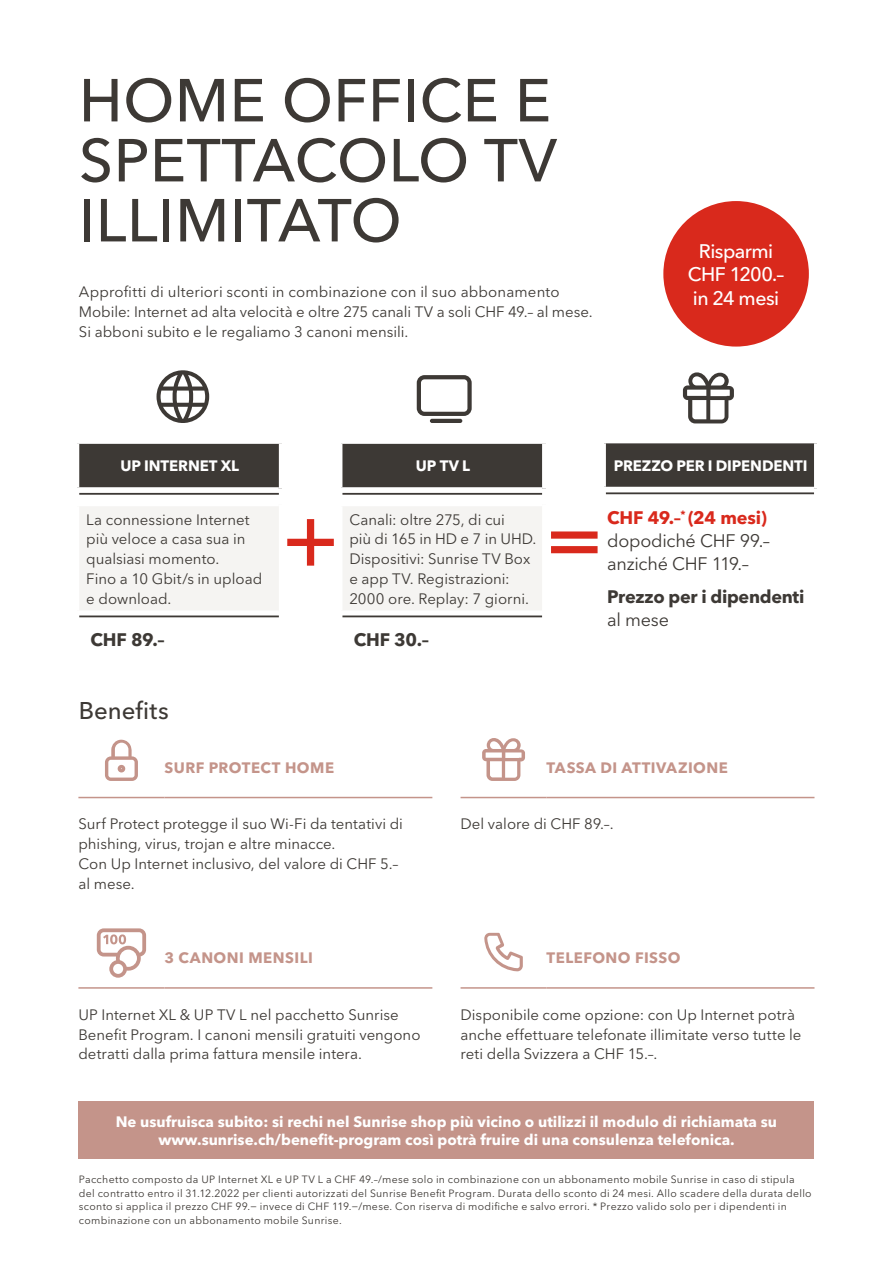
<style>
.page{position:relative;width:893px;height:1263px;background:#fff}
.page>*{position:absolute;margin:0;border:0;box-sizing:border-box;transform-origin:0 0}
.t1{font:500 88.5px "Avenir Next LT Pro";color:#d9291c}
.t2{font:500 60px/60px "Avenir Next LT Pro";letter-spacing:.01em;color:#3d3935;text-align:justify}
.t3{font:500 24px "Avenir Next LT Pro";color:#3d3935}
.t4{font:500 19.5px/23.4px "Avenir Next LT Pro";letter-spacing:-.025em;color:#fff;text-align:center}
.t5{font:18px/22.6px "Avenir Next LT Pro";letter-spacing:-.015em;color:#3d3935}
.t6{font:700 18px "Avenir Next LT Pro";letter-spacing:-.015em;color:#3d3935}
.t7{font:15px/19.8px "Avenir Next LT Pro";color:#3d3935}
.t8{font:700 15px/18px "Avenir Next LT Pro";color:#fff;text-align:center}
.t9{font:700 15px "Avenir Next LT Pro";letter-spacing:.03em;color:#c4948a}
.t10{font:10.5px/13.5px "Avenir Next LT Pro";letter-spacing:.03em;color:#3d3935}
.s1{font-weight:700;color:#d9291c}
</style>
<div class="page">
<div style="left:79px;top:1101px;width:735px;height:57px;background:#c4948a"></div>
<div style="left:663px;top:201px;width:146px;height:146px;background:#d9291c;border-radius:50%"></div>
<div style="left:78px;top:442px;width:204px;height:47px;background:#3d3935"></div>
<div style="left:78px;top:505px;width:204px;height:107px;background:#f5f4f2"></div>
<hr style="left:76px;top:444px;width:3px;height:43px;background:#fff">
<hr style="left:76px;top:506px;width:3px;height:104px;background:#fff">
<hr style="left:76px;top:441px;width:209px;height:3px;background:#fff">
<hr style="left:76px;top:487px;width:203px;height:3px;background:#fff">
<hr style="left:76px;top:503px;width:203px;height:3px;background:#fff">
<hr style="left:76px;top:610px;width:203px;height:3px;background:#fff">
<div style="left:279px;top:444px;width:6px;height:45px;background:#fff"></div>
<div style="left:279px;top:505px;width:6px;height:107px;background:#fff"></div>
<hr style="left:79px;top:493px;width:200px;height:2px;background:#3d3935">
<hr style="left:79px;top:615px;width:200px;height:2px;background:#3d3935">
<svg style="left:157px;top:370px;width:52px;height:53px"></svg>
<svg style="left:417px;top:375px;width:55px;height:41px"></svg>
<hr style="left:430px;top:419px;width:32px;height:4px;background:#3d3935;border-radius:2px">
<div style="left:341px;top:442px;width:204px;height:47px;background:#3d3935"></div>
<div style="left:341px;top:505px;width:204px;height:107px;background:#f5f4f2"></div>
<hr style="left:339px;top:444px;width:3px;height:43px;background:#fff">
<hr style="left:339px;top:506px;width:3px;height:104px;background:#fff">
<hr style="left:339px;top:441px;width:209px;height:3px;background:#fff">
<hr style="left:339px;top:487px;width:203px;height:3px;background:#fff">
<hr style="left:339px;top:503px;width:203px;height:3px;background:#fff">
<hr style="left:339px;top:610px;width:203px;height:3px;background:#fff">
<div style="left:542px;top:444px;width:6px;height:45px;background:#fff"></div>
<div style="left:542px;top:505px;width:6px;height:107px;background:#fff"></div>
<hr style="left:342px;top:493px;width:200px;height:2px;background:#3d3935">
<hr style="left:342px;top:615px;width:200px;height:2px;background:#3d3935">
<div style="left:604px;top:442px;width:213px;height:46px;background:#3d3935"></div>
<hr style="left:603px;top:443px;width:3px;height:44px;background:#fff">
<hr style="left:603px;top:440px;width:217px;height:3px;background:#fff">
<hr style="left:603px;top:487px;width:211px;height:3px;background:#fff">
<div style="left:814px;top:443px;width:6px;height:45px;background:#fff"></div>
<hr style="left:606px;top:492px;width:208px;height:2px;background:#3d3935">
<svg style="left:683px;top:372px;width:51px;height:51px"></svg>
<hr style="left:78px;top:797px;width:86px;height:1px;background:#c4948a">
<hr style="left:164px;top:797px;width:268px;height:1px;background:#c4948a">
<svg style="left:105px;top:739px;width:33px;height:42px"></svg>
<hr style="left:78px;top:987px;width:86px;height:2px;background:#c4948a">
<hr style="left:164px;top:987px;width:268px;height:2px;background:#c4948a">
<svg style="left:97px;top:928px;width:49px;height:50px"></svg>
<hr style="left:461px;top:987px;width:86px;height:2px;background:#c4948a">
<hr style="left:547px;top:987px;width:267px;height:2px;background:#c4948a">
<svg style="left:484px;top:933px;width:39px;height:38px"></svg>
<hr style="left:461px;top:797px;width:86px;height:1px;background:#c4948a">
<hr style="left:547px;top:797px;width:267px;height:1px;background:#c4948a">
<svg style="left:482px;top:738px;width:43px;height:43px"></svg>
<h2 class="t2" style="left:79px;top:70px;width:480px">HOME OFFICE E SPETTACOLO TV ILLIMITATO</h2>
<p class="t7" style="left:79px;top:282px;width:515px">Approfitti di ulteriori sconti in combinazione con il suo abbonamento<br>Mobile: Internet ad alta velocità e oltre 275 canali TV a soli CHF 49.– al mese.<br>Si abboni subito e le regaliamo 3 canoni mensili.</p>
<h3 class="t4" style="left:688px;top:239px;width:98px">Risparmi<br>CHF 1200.– in 24 mesi</h3>
<p class="t8" style="left:121px;top:457px;width:120px">UP INTERNET XL</p>
<p class="t7" style="left:86px;top:509px;width:178px">La connessione Internet più veloce a casa sua in qualsiasi momento.<br>Fino a 10 Gbit/s in upload e download.</p>
<p class="t6" style="left:91px;top:629px;width:76px">CHF 89.–</p>
<h3 class="t3" style="left:79px;top:696px;width:91px">Benefits</h3>
<h1 class="t1" style="left:281px;top:485px;width:60px">+</h1>
<p class="t8" style="left:416px;top:457px;width:56px">UP TV L</p>
<p class="t7" style="left:349px;top:509px;width:189px">Canali: oltre 275, di cui<br>più di 165 in HD e 7 in UHD.<br>Dispositivi: Sunrise TV Box e app TV. Registrazioni:<br>2000 ore. Replay: 7 giorni.</p>
<p class="t6" style="left:354px;top:629px;width:77px">CHF 30.–</p>
<h1 class="t1" style="left:545px;top:485px;width:60px">=</h1>
<p class="t8" style="left:614px;top:456px;width:195px">PREZZO PER I DIPENDENTI</p>
<p class="t5" style="left:607px;top:507px;width:164px"><span class="s1">CHF 49.–</span><sup>*</sup> <span class="s1">(24 mesi) </span>dopodiché CHF 99.– anziché CHF 119.–</p>
<p class="t6" style="left:607px;top:585px;width:199px">Prezzo per i dipendenti</p>
<p class="t5" style="left:607px;top:608px;width:63px">al mese</p>
<p class="t9" style="left:164px;top:759px;width:171px">SURF PROTECT HOME</p>
<p class="t9" style="left:547px;top:759px;width:183px">TASSA DI ATTIVAZIONE</p>
<p class="t7" style="left:78px;top:814px;width:326px">Surf Protect protegge il suo Wi-Fi da tentativi di phishing, virus, trojan e altre minacce.<br>Con Up Internet inclusivo, del valore di CHF 5.– al mese.</p>
<p class="t7" style="left:461px;top:814px;width:155px">Del valore di CHF 89.–.</p>
<p class="t9" style="left:164px;top:949px;width:150px">3 CANONI MENSILI</p>
<p class="t9" style="left:547px;top:949px;width:135px">TELEFONO FISSO</p>
<p class="t7" style="left:78px;top:1005px;width:344px">UP Internet XL &amp; UP TV L nel pacchetto Sunrise<br>Benefit Program. I canoni mensili gratuiti vengono detratti dalla prima fattura mensile intera.</p>
<p class="t7" style="left:461px;top:1005px;width:342px">Disponibile come opzione: con Up Internet potrà anche effettuare telefonate illimitate verso tutte le reti della Svizzera a CHF 15.–.</p>
<p class="t8" style="left:116px;top:1112px;width:663px">Ne usufruisca subito: si rechi nel Sunrise shop più vicino o utilizzi il modulo di richiamata su www.sunrise.ch/benefit-program così potrà fruire di una consulenza telefonica.</p>
<p class="t10" style="left:79px;top:1173px;width:734px">Pacchetto composto da UP Internet XL e UP TV L a CHF 49.–/mese solo in combinazione con un abbonamento mobile Sunrise in caso di stipula del contratto entro il 31.12.2022 per clienti autorizzati del Sunrise Benefit Program. Durata dello sconto di 24 mesi. Allo scadere della durata dello sconto si applica il prezzo CHF 99.− invece di CHF 119.−/mese. Con riserva di modifiche e salvo errori. * Prezzo valido solo per i dipendenti in combinazione con un abbonamento mobile Sunrise.</p>
</div>
